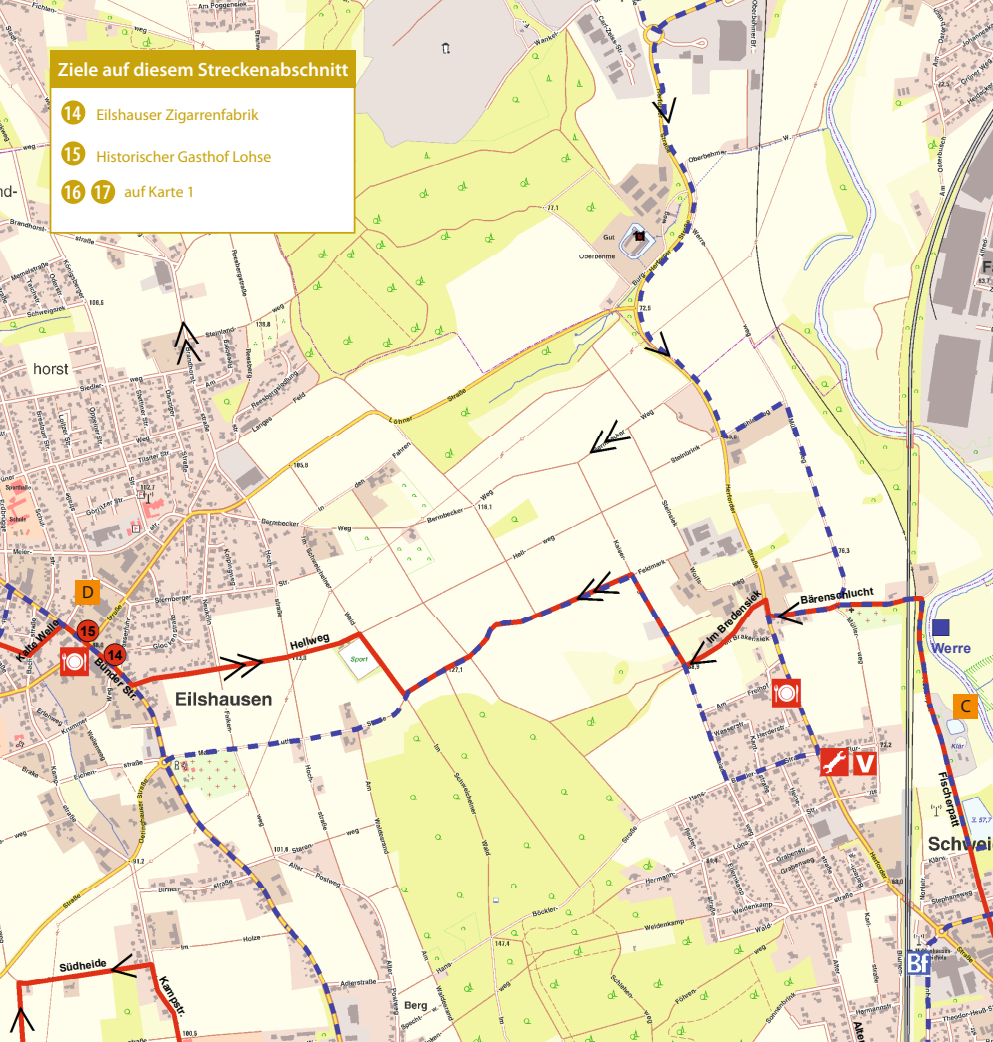
<style>
.page{position:relative;width:993px;height:1042px;background:#fff}
.page>*{position:absolute;margin:0;border:0;box-sizing:border-box;transform-origin:0 0}
.t1{font:23.97px "ESRI Default Marker";color:#4144a4}
.t2{font:600 condensed 21px/40.9px "Myriad Pro";color:#fff}
.t3{font:600 19.25px "Myriad Pro";color:#fff}
.t4{font:17.5px "Myriad Pro";color:#131413}
.t5{font:15.75px "Myriad Pro";color:#c9a30b}
.t6{font:700 13.83px "Arial";color:#010305}
.t7{font:700 13.83px "Arial";letter-spacing:.005em;color:#4144a4}
.t8{font:700 10.5px "Arial";color:#010305}
.s1{color:#010305}
</style>
<div class="page">
<img style="left:0;top:0;width:992px;height:1042px">
<div style="left:50px;top:69px;width:304px;height:164px;background:#fff"></div>
<div style="left:50px;top:68px;width:305px;height:166px;border:2px solid #c9a30b"></div>
<div style="left:50px;top:50px;width:305px;height:37px;background:#c9a30b"></div>
<div style="left:61px;top:100px;width:24px;height:25px;background:#c9a30b;border-radius:50%"></div>
<div style="left:61px;top:141px;width:24px;height:24px;background:#c9a30b;border-radius:50%"></div>
<div style="left:61px;top:180px;width:24px;height:24px;background:#c9a30b;border-radius:50%"></div>
<div style="left:91px;top:180px;width:24px;height:24px;background:#c9a30b;border-radius:50%"></div>
<div style="left:953px;top:694px;width:25px;height:25px;background:#f38a03"></div>
<div style="left:75px;top:580px;width:24px;height:24px;background:#f38a03"></div>
<h3 class="t3" style="left:58px;top:57px;width:292px">Ziele auf diesem Streckenabschnitt</h3>
<h2 class="t2" style="left:64px;top:93px;width:19px">14<br>15</h2>
<h2 class="t2" style="left:64px;top:172px;width:49px">16 17</h2>
<h3 class="t5" style="left:96px;top:105px;width:164px">Eilshauser Zigarrenfabrik</h3>
<h3 class="t5" style="left:96px;top:147px;width:176px">Historischer Gasthof Lohse</h3>
<h3 class="t5" style="left:124px;top:182px;width:72px">auf Karte 1</h3>
<p class="t8" style="left:13px;top:655px;width:57px;rotate:-45deg">Kalte Welle</p>
<h3 class="t4" style="left:82px;top:581px;width:13px">D</h3>
<h3 class="t6" style="left:80px;top:622px;width:17px">15</h3>
<h3 class="t6" style="left:107px;top:646px;width:17px">14</h3>
<p class="t8" style="left:101px;top:654px;width:58px;rotate:45deg">Bünder Str.</p>
<p class="t8" style="left:59px;top:961px;width:49px;rotate:-8deg">Südheide</p>
<p class="t8" style="left:168px;top:973px;width:46px;rotate:60deg">Kampstr.</p>
<p class="t8" style="left:289px;top:639px;width:41px;rotate:-15deg">Hellweg</p>
<h3 class="t6" style="left:632px;top:227px;width:16px">11</h3>
<p class="t8" style="left:703px;top:637px;width:73px;rotate:-45deg">Im Bredensiek</p>
<p class="t8" style="left:799px;top:594px;width:75px;rotate:-8deg">Bärenschlucht</p>
<h1 class="t1" style="left:932px;top:613px;width:18px">"<span class="s1">)</span></h1>
<h3 class="t7" style="left:931px;top:639px;width:41px">Werre</h3>
<h3 class="t4" style="left:960px;top:695px;width:12px">C</h3>
<p class="t8" style="left:948px;top:770px;width:58px;rotate:75deg">Fischerpatt</p>
<p class="t8" style="left:863px;top:1019px;width:21px;rotate:75deg">Alte</p>
</div>
